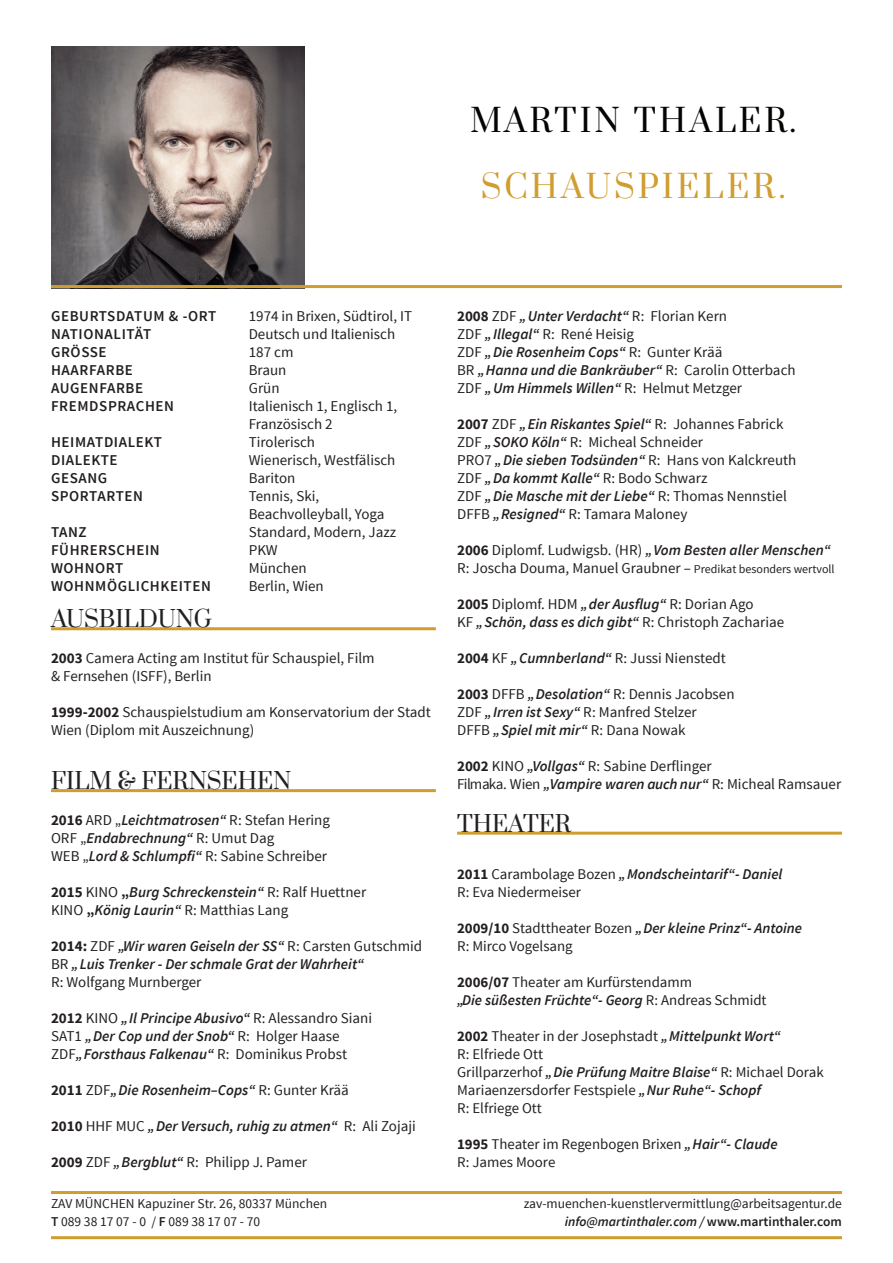
<style>
.page{position:relative;width:893px;height:1263px;background:#fff}
.page>*{position:absolute;margin:0;border:0;box-sizing:border-box;transform-origin:0 0}
.t1{font:31.5px "Prata";letter-spacing:.1em;color:#040503}
.t2{font:31.5px "Prata";letter-spacing:.1em;color:#d09d2f}
.t3{font:22.5px "Prata";color:#231f20}
.t4{font:15px/18px "Source Sans Pro";color:#231f20}
.t5{font:italic 600 15px/18px "Source Sans Pro";color:#231f20}
.t6{font:600 15px/18px "Source Sans Pro";letter-spacing:.04em;color:#231f20}
.t7{font:14.85px/18px "Source Sans Pro";color:#231f20}
.t8{font:13.5px/18px "Source Sans Pro";color:#231f20}
.s1{font-weight:700}
.s2{font-weight:600;font-style:italic}
.s3{font-weight:700;font-style:normal}
.s4{font-weight:400;font-style:normal}
.s5{font-size:12px}
.s6{font-weight:600}
</style>
<div class="page">
<img style="left:51px;top:47px;width:254px;height:238px">
<hr style="left:51px;top:789px;width:385px;height:3px;background:#d09d2f">
<hr style="left:51px;top:1191px;width:791px;height:3px;background:#d09d2f">
<hr style="left:51px;top:285px;width:791px;height:3px;background:#d09d2f">
<hr style="left:51px;top:1236px;width:791px;height:3px;background:#d09d2f">
<hr style="left:457px;top:832px;width:385px;height:3px;background:#d09d2f">
<hr style="left:51px;top:627px;width:385px;height:3px;background:#d09d2f">
<h1 class="t1" style="left:470px;top:101px;width:328px">MARTIN THALER.</h1>
<h1 class="t2" style="left:481px;top:167px;width:306px">SCHAUSPIELER.</h1>
<p class="t6" style="left:51px;top:307px;width:167px">GEBURTSDATUM &amp; -ORT<br>NATIONALITÄT<br>GRÖSSE<br>HAARFARBE<br>AUGEN FARBE<br>FREMDSPRACH EN</p>
<p class="t6" style="left:51px;top:433px;width:112px">HEIMATDIALEKT<br>DIALEKTE<br>GESANG<br>SPORTARTEN</p>
<p class="t6" style="left:51px;top:523px;width:159px">TANZ<br>FÜH RERSCH EIN<br>WOHNORT<br>WOHN MÖGLICH KEITEN</p>
<h2 class="t3" style="left:51px;top:605px;width:163px">AUSBILDUNG</h2>
<p class="t4" style="left:249px;top:307px;width:165px">1974 in Brixen, Südtirol, IT<br>Deutsch und Italienisch<br>187 cm<br>Braun<br>Grün<br>Italienisch 1, Englisch 1,<br>Französisch 2<br>Tirolerisch<br>Wienerisch, Westfälisch<br>Bariton<br>Tennis, Ski,<br>Beachvolleyball, Yoga<br>Standard, Modern, Jazz<br>PKW<br>München<br>Berlin, Wien</p>
<p class="t4" style="left:51px;top:649px;width:325px"><span class="s1">2003</span> Camera Acting am Institut für Schauspiel, Film &amp; Fernsehen (ISFF), Berlin</p>
<p class="t4" style="left:51px;top:703px;width:381px"><span class="s1">1999-2002</span> Schauspielstudium am Konservatorium der Stadt<br>Wien (Diplom mit Auszeichnung)</p>
<h2 class="t3" style="left:51px;top:767px;width:242px">FILM &amp; FERNSEHEN</h2>
<p class="t4" style="left:51px;top:811px;width:280px"><span class="s1">2016</span> ARD „<span class="s2">Leichtmatrosen“</span> R: Stefan Hering<br>ORF „<span class="s2">Endabrechnung“</span> R: Umut Dag<br>WEB „<span class="s2">Lord &amp; Schlumpfi“</span> R: Sabine Schreiber</p>
<p class="t4" style="left:51px;top:883px;width:317px"><span class="s1">2015</span> KINO <span class="s1">„</span><span class="s2">Burg Schreckenstein“</span> R: Ralf Huettner<br>KINO <span class="s1">„</span><span class="s2">König Laurin“</span> R: Matthias Lang</p>
<p class="t5" style="left:51px;top:937px;width:373px"><span class="s3">2014:</span> <span class="s4">ZDF</span> „Wir waren Geiseln der SS“ <span class="s4">R: Carsten Gutschmid<br>BR</span> „ Luis Trenker - Der schmale Grat der Wahrheit“<br><span class="s4">R: Wolfgang Murnberger</span></p>
<p class="t4" style="left:51px;top:1009px;width:323px"><span class="s1">2012</span> KINO <span class="s2">„ Il Principe Abusivo“</span> R: Alessandro Siani<br>SAT1 <span class="s2">„ Der Cop und der Snob“</span> R: Holger Haase<br>ZDF<span class="s2">„ Forsthaus Falkenau“</span> R: Dominikus Probst</p>
<p class="t5" style="left:51px;top:1081px;width:299px"><span class="s3">2011</span> <span class="s4">ZDF</span>„ Die Rosenheim–Cops“ <span class="s4">R: Gunter Krää</span></p>
<p class="t5" style="left:51px;top:1117px;width:366px"><span class="s3">2010</span> <span class="s4">HHF MUC</span> „ Der Versuch, ruhig zu atmen“ <span class="s4">R: Ali Zojaji</span></p>
<p class="t4" style="left:51px;top:1153px;width:258px"><span class="s1">2009</span> ZDF <span class="s2">„ Bergblut“</span> R: Philipp J. Pamer</p>
<p class="t4" style="left:457px;top:307px;width:340px"><span class="s1">2008</span> ZDF <span class="s2">„ Unter Verdacht“</span> R: Florian Kern<br>ZDF <span class="s2">„ Illegal“</span> R: René Heisig<br>ZDF <span class="s2">„ Die Rosenheim Cops“</span> R: Gunter Krää<br>BR <span class="s2">„ Hanna und die Bankräuber“</span> R: Carolin Otterbach ZDF <span class="s2">„ Um Himmels Willen“</span> R: Helmut Metzger</p>
<p class="t4" style="left:457px;top:415px;width:341px"><span class="s1">2007</span> ZDF <span class="s2">„ Ein Riskantes Spiel“</span> R: Johannes Fabrick ZDF <span class="s2">„ SOKO Köln“</span> R: Micheal Schneider<br>PRO7 <span class="s2">„ Die sieben Todsünden“</span> R: Hans von Kalckreuth ZDF <span class="s2">„ Da kommt Kalle“</span> R: Bodo Schwarz<br>ZDF <span class="s2">„ Die Masche mit der Liebe“</span> R: Thomas Nennstiel DFFB <span class="s2">„ Resigned“</span> R: Tamara Maloney</p>
<p class="t4" style="left:457px;top:541px;width:379px"><span class="s1">2006</span> Diplomf. Ludwigsb. (HR) <span class="s2">„ Vom Besten aller Menschen“<br></span>R: Joscha Douma, Manuel Graubner – <span class="s5">Predikat besonders wertvoll</span></p>
<p class="t4" style="left:457px;top:595px;width:329px"><span class="s1">2005</span> Diplomf. HDM <span class="s2">„ der Ausflug“</span> R: Dorian Ago<br>KF <span class="s2">„ Schön, dass es dich gibt“</span> R: Christoph Zachariae</p>
<p class="t4" style="left:457px;top:649px;width:270px"><span class="s1">2004</span> KF <span class="s2">„ Cumnberland“</span> R: Jussi Nienstedt</p>
<p class="t4" style="left:457px;top:685px;width:279px"><span class="s1">2003</span> DFFB <span class="s2">„ Desolation“</span> R: Dennis Jacobsen<br>ZDF <span class="s2">„ Irren ist Sexy“</span> R: Manfred Stelzer<br>DFFB <span class="s2">„ Spiel mit mir“</span> R: Dana Nowak</p>
<p class="t4" style="left:457px;top:757px;width:386px"><span class="s1">2002</span> KINO <span class="s2">„Vollgas“</span> R: Sabine Derflinger<br>Filmaka. Wien <span class="s2">„ Vampire waren auch nur“</span> R: Micheal Ramsauer</p>
<h2 class="t3" style="left:457px;top:809px;width:116px">THEATER</h2>
<p class="t7" style="left:457px;top:865px;width:327px"><span class="s1">2011</span> Carambolage Bozen <span class="s2">„ Mondscheintarif“- Daniel<br></span>R: Eva Niedermeiser</p>
<p class="t7" style="left:457px;top:919px;width:347px"><span class="s1">2009/10</span> Stadttheater Bozen <span class="s2">„ Der kleine Prinz“- Antoine<br></span>R: Mirco Vogelsang</p>
<p class="t7" style="left:457px;top:973px;width:311px"><span class="s1">2006/07</span> Theater am Kurfürstendamm<br><span class="s2">„Die süßesten Früchte“- Georg</span> R: Andreas Schmidt</p>
<p class="t7" style="left:457px;top:1027px;width:368px"><span class="s1">2002</span> Theater in der Josephstadt <span class="s2">„ Mittelpunkt Wort“<br></span>R: Elfriede Ott<br>Grillparzerhof <span class="s2">„ Die Prüfung Maitre Blaise“</span> R: Michael Dorak Mariaenzersdorfer Festspiele <span class="s2">„ Nur Ruhe“- Schopf<br></span>R: Elfriege Ott</p>
<p class="t7" style="left:457px;top:1135px;width:322px"><span class="s1">1995</span> Theater im Regenbogen Brixen <span class="s2">„ Hair“- Claude<br></span>R: James Moore</p>
<p class="t8" style="left:51px;top:1195px;width:278px">ZAV MÜNCHEN Kapuziner Str. 26, 80337 München<br><span class="s6">T</span> 089 38 17 07 - 0 / <span class="s6">F</span> 089 38 17 07 - 70</p>
<p class="t8" style="left:524px;top:1195px;width:320px;text-align:right">zav-muenchen-kuenstlervermittlung@arbeitsagentur.de <span class="s2">info@martinthaler.com /</span> <span class="s6">WWW.MARTINTHALER.COM</span></p>
</div>
